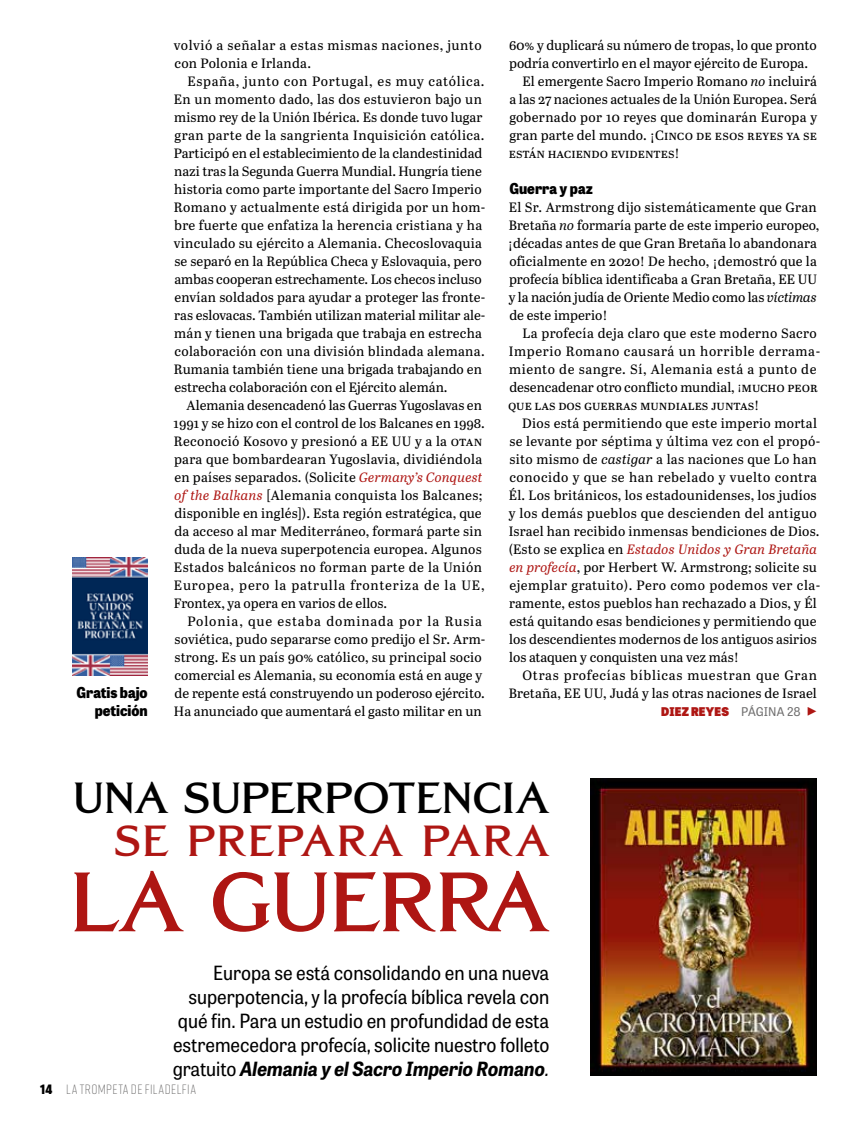
<style>
.page{position:relative;width:864px;height:1134px;background:#fff}
.page>*{position:absolute;margin:0;border:0;box-sizing:border-box;transform-origin:0 0}
.t1{font:700 84px "Grand Central";letter-spacing:-.02em;color:#ae1613}
.t2{font:700 43.5px "Grand Central";letter-spacing:-.015em;color:#000}
.t3{font:700 43.5px "Grand Central";letter-spacing:.035em;color:#ae1613}
.t4{font:19.5px/24px "Tablet Gothic Narrow";color:#000;text-align:right}
.t5{font:800 15px/18px "Tablet Gothic Narrow";color:#000;text-align:right}
.t6{font:13.5px/18px "Abril Text";color:#000}
.t7{font:300 13.5px "Rift Soft";letter-spacing:.04em;color:#706f6f}
.t8{font:800 12px "Tablet Gothic";letter-spacing:.02em;color:#ae1613}
.s1{font-style:italic;color:#ae1613}
.s2{font-style:italic}
.s3{font-weight:400;color:#706f6f}
.s4{font-weight:700;font-style:italic}
.s5{font-family:"Tablet Gothic Narrow";font-weight:800;font-size:12.9px;color:#000}
</style>
<div class="page">
<img style="left:590px;top:778px;width:227px;height:298px">
<img style="left:73px;top:558px;width:75px;height:117px">
<p class="t5" style="left:77px;top:683px;width:73px">Gratis bajo petición</p>
<p class="t6" style="left:174px;top:35px;width:309px">volvió a señalar a estas mismas naciones, junto con Polonia e Irlanda.</p>
<p class="t6" style="left:174px;top:71px;width:313px;text-indent:14px">España, junto con Portugal, es muy católica.<br>En un momento dado, las dos estuvieron bajo un mismo rey de la Unión Ibérica. Es donde tuvo lugar gran parte de la sangrienta Inquisición católica.<br>Participó en el establecimiento de la clandestinidad nazi tras la Segunda Guerra Mundial. Hungría tiene historia como parte importante del Sacro Imperio Romano y actualmente está dirigida por un hom&shy;bre fuerte que enfatiza la herencia cristiana y ha vinculado su ejército a Alemania. Checoslovaquia se separó en la República Checa y Eslovaquia, pero ambas cooperan estrechamente. Los checos incluso envían soldados para ayudar a proteger las fronte&shy;ras eslovacas. También utilizan material militar ale&shy;mán y tienen una brigada que trabaja en estrecha colaboración con una división blindada alemana.<br>Rumania también tiene una brigada trabajando en estrecha colaboración con el Ejército alemán.</p>
<p class="t6" style="left:174px;top:395px;width:313px;text-indent:13px">Alemania desencadenó las Guerras Yugoslavas en 1991 y se hizo con el control de los Balcanes en 1998.<br>Reconoció Kosovo y presionó a EE UU y a la otan para que bombardearan Yugoslavia, dividiéndola en países separados. (Solicite <span class="s1">Germany’s Conquest of the Balkans</span> [Alemania conquista los Balcanes; disponible en inglés]). Esta región estratégica, que da acceso al mar Mediterráneo, formará parte sin duda de la nueva superpotencia europea. Algunos Estados balcánicos no forman parte de la Unión Europea, pero la patrulla fronteriza de la UE, Frontex, ya opera en varios de ellos.</p>
<p class="t6" style="left:174px;top:611px;width:313px;text-indent:13px">Polonia, que estaba dominada por la Rusia soviética, pudo separarse como predijo el Sr. Arm&shy;strong. Es un país 90% católico, su principal socio comercial es Alemania, su economía está en auge y de repente está construyendo un poderoso ejército.<br>Ha anunciado que aumentará el gasto militar en un</p>
<p class="t6" style="left:509px;top:35px;width:309px">60% y duplicará su número de tropas, lo que pronto</p>
<p class="t6" style="left:509px;top:53px;width:301px">podría convertirlo en el mayor ejército de Europa.</p>
<p class="t6" style="left:522px;top:71px;width:296px">El emergente Sacro Imperio Romano <span class="s2">no</span> incluirá</p>
<p class="t6" style="left:509px;top:89px;width:309px">a las 27 naciones actuales de la Unión Europea. Será</p>
<p class="t6" style="left:509px;top:107px;width:309px">gobernado por 10 reyes que dominarán Europa y</p>
<p class="t6" style="left:509px;top:125px;width:309px">gran parte del mundo. ¡Cinco de esos reyes ya se</p>
<p class="t6" style="left:509px;top:143px;width:172px">están haciendo evidentes!</p>
<p class="t5" style="left:509px;top:179px;width:85px">Guerra y paz</p>
<p class="t6" style="left:508px;top:197px;width:313px">El Sr. Armstrong dijo sistemáticamente que Gran Bretaña <span class="s2">no</span> formaría parte de este imperio europeo, ¡décadas antes de que Gran Bretaña lo abandonara oficialmente en 2020! De hecho, ¡demostró que la profecía bíblica identificaba a Gran Bretaña, EE UU y la nación judía de Oriente Medio como las <span class="s2">víctimas </span>de este imperio!</p>
<p class="t6" style="left:508px;top:323px;width:313px;text-indent:14px">La profecía deja claro que este moderno Sacro Imperio Romano causará un horrible derrama&shy;miento de sangre. Sí, Alemania está a punto de desencadenar otro conflicto mundial, ¡mucho peor que las dos guerras mundiales juntas!</p>
<p class="t6" style="left:509px;top:413px;width:313px;text-indent:14px">Dios está permitiendo que este imperio mortal se levante por séptima y última vez con el propó&shy;sito mismo de <span class="s2">castigar</span> a las naciones que Lo han conocido y que se han rebelado y vuelto contra Él. Los británicos, los estadounidenses, los judíos y los demás pueblos que descienden del antiguo Israel han recibido inmensas bendiciones de Dios. (Esto se explica en <span class="s1">Estados Unidos y Gran Bretaña en profecía</span>, por Herbert W. Armstrong; solicite su ejemplar gratuito). Pero como podemos ver cla&shy;ramente, estos pueblos han rechazado a Dios, y Él está quitando esas bendiciones y permitiendo que los descendientes modernos de los antiguos asirios los ataquen y conquisten una vez más!</p>
<p class="t6" style="left:509px;top:665px;width:310px;text-align:right">Otras profecías bíblicas muestran que Gran<br>Bretaña, EE UU, Judá y las otras naciones de Israel</p>
<p class="t8" style="left:661px;top:702px;width:157px">DIEZ REYES <span class="s3">PÁGINA 28</span> ◆</p>
<h2 class="t2" style="left:73px;top:771px;width:478px">UNA SUPERPOTENCIA</h2>
<h2 class="t3" style="left:114px;top:815px;width:437px">SE PREPARA PARA</h2>
<h1 class="t1" style="left:69px;top:851px;width:482px">LA GUERRA</h1>
<h3 class="t4" style="left:173px;top:960px;width:378px">Europa se está consolidando en una nueva superpotencia, y la profecía bíblica revela con qué fin. Para un estudio en profundidad de esta estremecedora profecía, solicite nuestro folleto gratuito <span class="s4">Alemania y el Sacro Imperio Romano</span><span class="s2">.</span></h3>
<p class="t7" style="left:40px;top:1080px;width:157px"><span class="s5">14</span> LA TROMPETA DE FILADELFIA</p>
</div>
